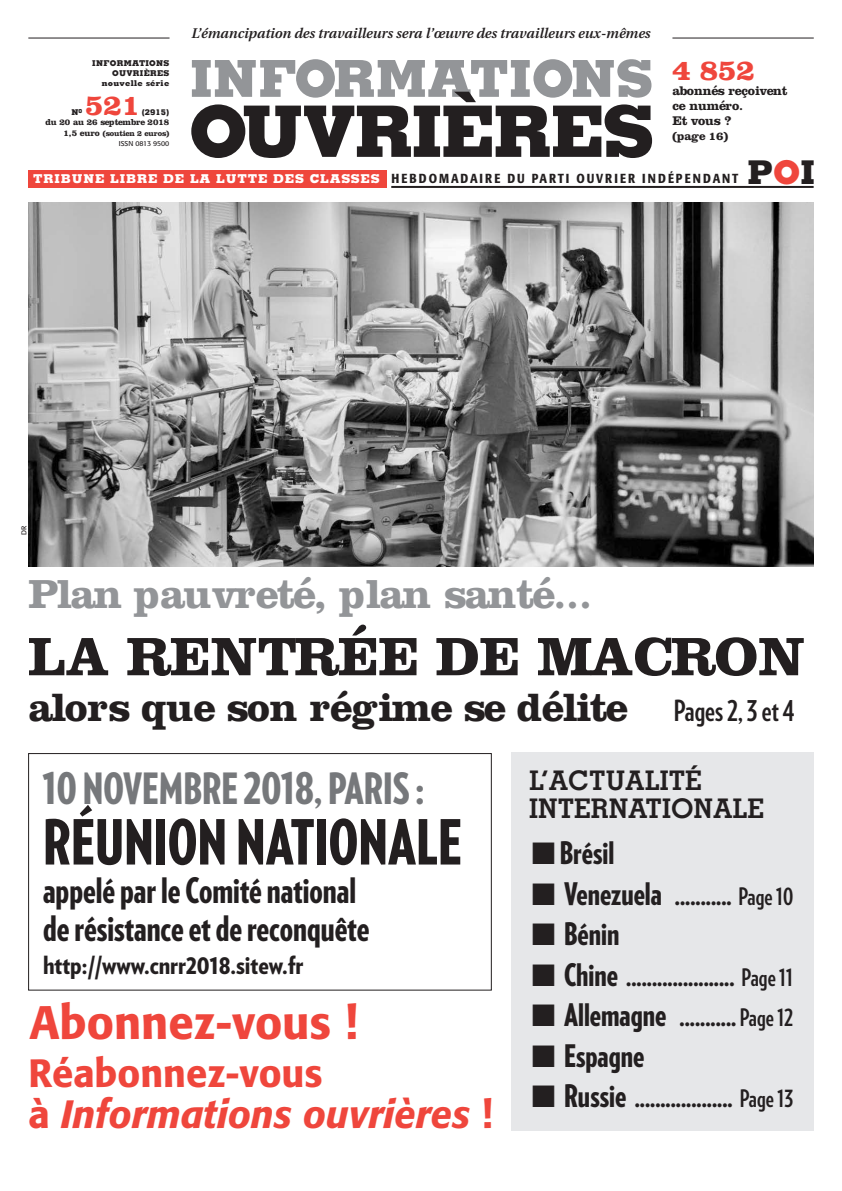
<style>
.page{position:relative;width:842px;height:1191px;background:#fff}
.page>*{position:absolute;margin:0;border:0;box-sizing:border-box;transform-origin:0 0}
.t1{font:800 71px "Memphis";letter-spacing:-.035em;color:#231f20}
.t2{font:900 62px "Guggenheim Compressed";color:#231f20}
.t3{font:700 56px "Clarendon";color:#231f20}
.t4{font:800 51px "Memphis";color:#939598}
.t5{font:500 46.5px "Formata";color:#ef463c}
.t6{font:900 43px "Guggenheim Compressed";color:#76787b}
.t7{font:700 42px "Clarendon";letter-spacing:-.055em;color:#939598}
.t8{font:700 41px "Clarendon";letter-spacing:-.055em;color:#231f20}
.t9{font:italic 500 39px/41.2px "Formata";color:#ef463c}
.t10{font:900 35px/38px "Guggenheim Compressed";color:#231f20}
.t11{font:800 32.7px "Memphis";color:#231f20}
.t12{font:900 31px "Guggenheim Compressed";color:#231f20}
.t13{font:700 30px "Clarendon";color:#ef463c}
.t14{font:900 27px "Guggenheim Compressed";color:#231f20}
.t15{font:700 27px/28px "Memphis";color:#231f20}
.t16{font:900 25px "Guggenheim Condensed";color:#231f20}
.t17{font:italic 600 14px "Utopia";color:#231f20}
.t18{font:500 condensed 13px "Formata";letter-spacing:.155em;color:#231f20}
.t19{font:700 13px/15px "Clarendon";color:#231f20}
.t20{font:700 12px "Clarendon";color:#231f20}
.t21{font:700 9px "Clarendon";color:#231f20}
.t22{font:800 8px/10px "Memphis";letter-spacing:.035em;color:#231f20;text-align:right}
.t23{font:700 8px "Clarendon";letter-spacing:-.03em;color:#231f20}
.t24{font:7px "Formata";color:#231f20}
.s1{font-size:9px}
.s2{font-family:"Memphis";font-weight:800;font-stretch:normal;font-size:12.2px;color:#fff}
.s3{color:#ef463c}
.s4{font-family:"Guggenheim Compressed";font-size:29px}
.s5{font-size:31px}
.s6{font-weight:700;font-size:24px}
.s7{font-size:44px}
.s8{font-style:normal}
</style>
<div class="page">
<hr style="left:28px;top:38px;width:142px;height:1px;background:#231f20">
<hr style="left:672px;top:38px;width:142px;height:1px;background:#231f20">
<div style="left:28px;top:170px;width:358px;height:18px;background:#ef463c"></div>
<hr style="left:391px;top:186px;width:423px;height:2px;background:#231f20">
<div style="left:511px;top:752px;width:303px;height:379px;background:#e6e7e9"></div>
<img style="left:28px;top:202px;width:785px;height:365px">
<div style="left:28px;top:753px;width:464px;height:237px;border:1px solid #231f20"></div>
<p class="t17" style="left:191px;top:28px;width:461px">L’émancipation des travailleurs sera l’œuvre des travailleurs eux-mêmes</p>
<h3 class="t4" style="left:190px;top:60px;width:464px">INFORMATIONS</h3>
<p class="t22" style="left:92px;top:59px;width:79px">INFORMATIONS<br>OUVRIÈRES nouvelle série</p>
<p class="t13" style="left:672px;top:52px;width:84px">4 852</p>
<p class="t19" style="left:672px;top:83px;width:117px">abonnés reçoivent ce numéro.<br>Et vous ?</p>
<p class="t20" style="left:672px;top:129px;width:57px">(page 16)</p>
<h1 class="t1" style="left:189px;top:106px;width:467px">OUVRIÈRES</h1>
<p class="t13" style="left:85px;top:87px;width:56px">521</p>
<p class="t22" style="left:142px;top:108px;width:29px">(2915)</p>
<p class="t21" style="left:45px;top:117px;width:125px">du 20 au 26 septembre 2018</p>
<p class="t23" style="left:63px;top:128px;width:107px"><span class="s1">1,5 euro</span> (soutien 2 euros)</p>
<p class="t24" style="left:119px;top:141px;width:52px">ISSN 0813 9500</p>
<p class="t18" style="left:33px;top:174px;width:707px"><span class="s2">TRIBUNE LIBRE DE LA LUTTE DES CLASSES</span> HEBDOMADAIRE DU PARTI OUVRIER INDÉPENDANT</p>
<p class="t22" style="left:71px;top:108px;width:12px">N<sup>0</sup></p>
<p class="t11" style="left:748px;top:160px;width:69px">P<span class="s3">O</span>I</p>
<p class="t24" style="left:21px;top:534px;width:11px;rotate:-90deg">DR</p>
<h3 class="t7" style="left:28px;top:569px;width:565px">Plan pauvreté, plan santé...</h3>
<h3 class="t3" style="left:28px;top:623px;width:778px">LA RENTRÉE DE MACRON</h3>
<h3 class="t8" style="left:28px;top:683px;width:768px">alors que son régime se délite <span class="s4">Pages2,3et 4</span></h3>
<p class="t15" style="left:529px;top:769px;width:236px">L’ACTUALITÉ<br>INTERNATIONALE</p>
<p class="t12" style="left:532px;top:835px;width:84px">■Brésil</p>
<p class="t14" style="left:532px;top:879px;width:263px">■ <span class="s5">Venezuela</span> ........... <span class="s6">Page10</span></p>
<p class="t12" style="left:532px;top:916px;width:89px">■ Bénin</p>
<p class="t14" style="left:532px;top:960px;width:263px">■ <span class="s5">Chine</span> ..................... <span class="s6">Page11</span></p>
<p class="t14" style="left:532px;top:1001px;width:263px">■ <span class="s5">Allemagne</span> ........... <span class="s6">Page12</span></p>
<p class="t12" style="left:532px;top:1038px;width:114px">■ Espagne</p>
<p class="t14" style="left:532px;top:1082px;width:263px">■ <span class="s5">Russie</span> ................... <span class="s6">Page13</span></p>
<h3 class="t6" style="left:43px;top:763px;width:382px"><span class="s7">10</span> NOVEMBRE<span class="s7">2018</span>, PARIS:</h3>
<h2 class="t2" style="left:43px;top:807px;width:420px">RÉUNION NATIONALE</h2>
<p class="t10" style="left:43px;top:871px;width:328px">appelépar leComiténational derésistanceetdereconquête</p>
<p class="t16" style="left:43px;top:950px;width:262px">http://www.cnrr2018.sitew.fr</p>
<h3 class="t5" style="left:29px;top:1002px;width:330px">Abonnez-vous !</h3>
<h3 class="t9" style="left:28px;top:1056px;width:466px"><span class="s8">Réabonnez-vous<br>à</span> Informations ouvrières <span class="s8">!</span></h3>
</div>
